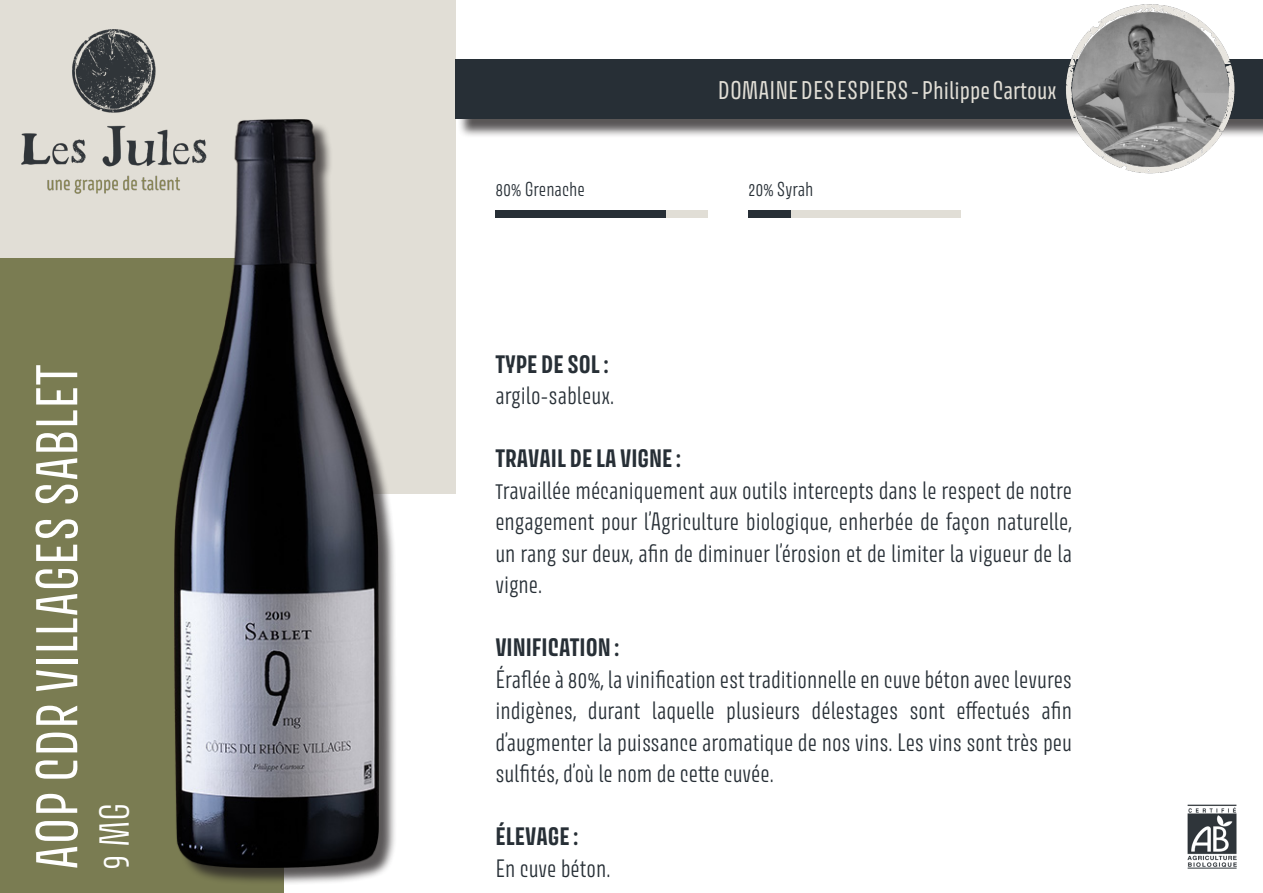
<style>
.page{position:relative;width:1263px;height:893px;background:#fff}
.page>*{position:absolute;margin:0;border:0;box-sizing:border-box;transform-origin:0 0}
.t1{font:52.5px "Avory I Latn";color:#fff}
.t2{font:300 37.5px "Avory I Latn";color:#fff}
.t3{font:22.95px "Avory I Latn";color:#e1ded6}
.t4{font:300 22.5px/31.5px "Avory I Latn";color:#272f36;text-align:justify}
.t5{font:700 22.5px "Avory I Latn";color:#272f36}
.t6{font:300 18px "Avory I Latn";color:#272f36}
</style>
<div class="page">
<div style="left:0;top:0;width:455px;height:494px;background:#e1ded6"></div>
<div style="left:0;top:258px;width:283px;height:635px;background:#7a7c52"></div>
<div style="left:177px;top:121px;width:220px;height:765px;background:#231f20;opacity:.75"></div>
<img style="left:174px;top:119px;width:205px;height:748px">
<img style="left:21px;top:29px;width:261px;height:197px">
<div style="left:495px;top:211px;width:213px;height:7px;background:#e1ded6"></div>
<div style="left:495px;top:211px;width:170px;height:7px;background:#272f36"></div>
<div style="left:748px;top:211px;width:213px;height:7px;background:#e1ded6"></div>
<div style="left:748px;top:211px;width:42px;height:7px;background:#272f36"></div>
<img style="left:1187px;top:804px;width:50px;height:65px">
<div style="left:458px;top:62px;width:805px;height:76px;background:#231f20;opacity:.75"></div>
<div style="left:455px;top:59px;width:808px;height:60px;background:#272f36"></div>
<img style="left:1065px;top:4px;width:170px;height:170px">
<img style="left:1072px;top:13px;width:156px;height:153px">
<p class="t1" style="left:24px;top:870px;width:507px;rotate:-90deg">AOP CDR VILLAGES SABLET</p>
<p class="t2" style="left:91px;top:870px;width:69px;rotate:-90deg">9 MG</p>
<p class="t6" style="left:495px;top:177px;width:91px">80% Grenache</p>
<p class="t5" style="left:495px;top:349px;width:115px">TYPE DE SOL :</p>
<p class="t4" style="left:495px;top:380px;width:120px">argilo-sableux.</p>
<p class="t3" style="left:718px;top:76px;width:340px">DOMAINE DES ESPIERS - Philippe Cartoux</p>
<p class="t6" style="left:748px;top:177px;width:67px">20% Syrah</p>
<p class="t5" style="left:495px;top:444px;width:187px">TRAVAIL DE LA VIGNE :</p>
<p class="t4" style="left:495px;top:474px;width:578px">Travaillée mécaniquement aux outils intercepts dans le respect de notre engagement pour l’Agriculture biologique, enherbée de façon naturelle, un rang sur deux, afin de diminuer l’érosion et de limiter la vigueur de la vigne.</p>
<p class="t5" style="left:495px;top:633px;width:125px">VINIFICATION :</p>
<p class="t4" style="left:495px;top:663px;width:578px">Éraflée à 80%, la vinification est traditionnelle en cuve béton avec levures indigènes, durant laquelle plusieurs délestages sont effectués afin d’augmenter la puissance aromatique de nos vins. Les vins sont très peu sulfités, d’où le nom de cette cuvée.</p>
<p class="t5" style="left:495px;top:822px;width:84px">ÉLEVAGE :</p>
<p class="t4" style="left:495px;top:852px;width:117px">En cuve béton.</p>
</div>
